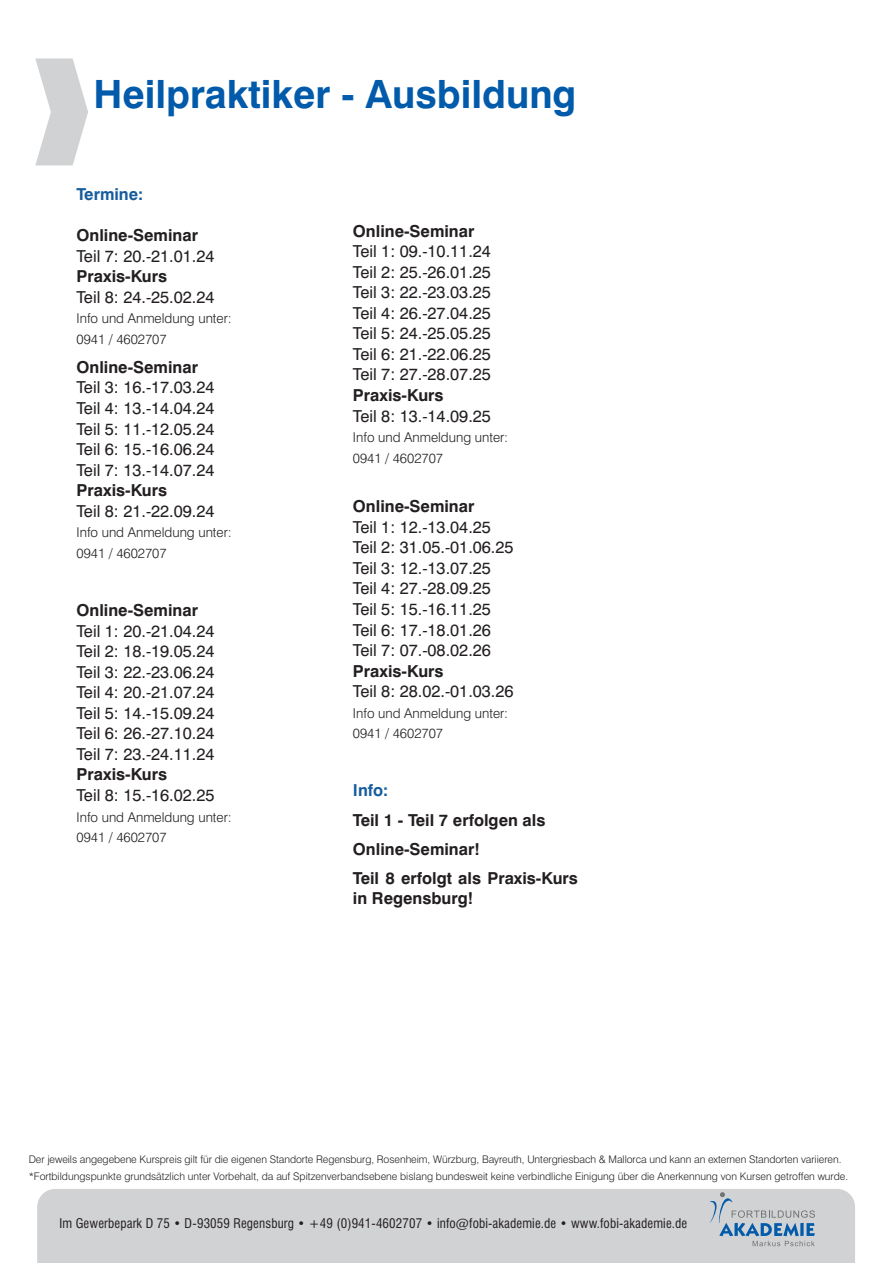
<style>
.page{position:relative;width:893px;height:1263px;background:#fff}
.page>*{position:absolute;margin:0;border:0;box-sizing:border-box;transform-origin:0 0}
.t1{font:700 39px "Swiss 721 BT";color:#015aaa}
.t2{font:16.5px "Swiss 721 BT";color:#231f20}
.t3{font:700 16.5px/20.5px "Swiss 721 BT";color:#231f20}
.t4{font:700 16.5px "Swiss 721 BT";color:#175d9e}
.t5{font:300 13.5px "Swiss 721 BT";color:#231f20}
.t6{font:condensed 13.05px "Swiss 721 BT";letter-spacing:.01em;color:#231f20}
.t7{font:300 10.5px/16.5px "Swiss 721 BT";color:#231f20}
</style>
<div class="page">
<div style="left:37px;top:1189px;width:818px;height:74px;background:#d1d2d4"></div>
<svg style="left:710px;top:1192px;width:105px;height:54px;background:#b2bec9"></svg>
<p class="t1" style="left:94px;top:70px;width:484px">Heilpraktiker - Ausbildung</p>
<p class="t4" style="left:77px;top:184px;width:68px">Termine:</p>
<p class="t3" style="left:77px;top:225px;width:123px">Online-Seminar</p>
<p class="t2" style="left:77px;top:246px;width:140px">Teil 7: 20.-21.01.24</p>
<p class="t3" style="left:77px;top:266px;width:92px">Praxis-Kurs</p>
<p class="t2" style="left:77px;top:287px;width:140px">Teil 8: 24.-25.02.24</p>
<p class="t5" style="left:77px;top:310px;width:157px">Info und Anmeldung unter:</p>
<p class="t5" style="left:77px;top:331px;width:92px">0941 / 4602707</p>
<p class="t3" style="left:77px;top:357px;width:123px">Online-Seminar</p>
<p class="t2" style="left:77px;top:378px;width:140px">Teil 3: 16.-17.03.24</p>
<p class="t2" style="left:77px;top:398px;width:140px">Teil 4: 13.-14.04.24</p>
<p class="t2" style="left:77px;top:419px;width:140px">Teil 5: 11.-12.05.24</p>
<p class="t2" style="left:77px;top:439px;width:140px">Teil 6: 15.-16.06.24</p>
<p class="t2" style="left:77px;top:460px;width:140px">Teil 7: 13.-14.07.24</p>
<p class="t3" style="left:77px;top:480px;width:92px">Praxis-Kurs</p>
<p class="t2" style="left:77px;top:501px;width:140px">Teil 8: 21.-22.09.24</p>
<p class="t5" style="left:77px;top:524px;width:157px">Info und Anmeldung unter:</p>
<p class="t5" style="left:77px;top:545px;width:92px">0941 / 4602707</p>
<p class="t3" style="left:77px;top:600px;width:123px">Online-Seminar</p>
<p class="t2" style="left:77px;top:621px;width:140px">Teil 1: 20.-21.04.24</p>
<p class="t2" style="left:77px;top:641px;width:140px">Teil 2: 18.-19.05.24</p>
<p class="t2" style="left:77px;top:662px;width:140px">Teil 3: 22.-23.06.24</p>
<p class="t2" style="left:77px;top:682px;width:140px">Teil 4: 20.-21.07.24</p>
<p class="t2" style="left:77px;top:703px;width:140px">Teil 5: 14.-15.09.24</p>
<p class="t2" style="left:77px;top:723px;width:140px">Teil 6: 26.-27.10.24</p>
<p class="t2" style="left:77px;top:744px;width:140px">Teil 7: 23.-24.11.24</p>
<p class="t3" style="left:77px;top:764px;width:92px">Praxis-Kurs</p>
<p class="t2" style="left:77px;top:785px;width:140px">Teil 8: 15.-16.02.25</p>
<p class="t5" style="left:77px;top:808px;width:157px">Info und Anmeldung unter:</p>
<p class="t5" style="left:77px;top:829px;width:92px">0941 / 4602707</p>
<p class="t3" style="left:353px;top:220px;width:123px">Online-Seminar</p>
<p class="t2" style="left:353px;top:241px;width:140px">Teil 1: 09.-10.11.24</p>
<p class="t2" style="left:353px;top:262px;width:140px">Teil 2: 25.-26.01.25</p>
<p class="t2" style="left:353px;top:282px;width:140px">Teil 3: 22.-23.03.25</p>
<p class="t2" style="left:353px;top:303px;width:140px">Teil 4: 26.-27.04.25</p>
<p class="t2" style="left:353px;top:323px;width:140px">Teil 5: 24.-25.05.25</p>
<p class="t2" style="left:353px;top:344px;width:140px">Teil 6: 21.-22.06.25</p>
<p class="t2" style="left:353px;top:365px;width:140px">Teil 7: 27.-28.07.25</p>
<p class="t3" style="left:353px;top:385px;width:92px">Praxis-Kurs</p>
<p class="t2" style="left:353px;top:406px;width:140px">Teil 8: 13.-14.09.25</p>
<p class="t5" style="left:353px;top:429px;width:157px">Info und Anmeldung unter:</p>
<p class="t5" style="left:353px;top:450px;width:92px">0941 / 4602707</p>
<p class="t3" style="left:353px;top:496px;width:123px">Online-Seminar</p>
<p class="t2" style="left:353px;top:517px;width:140px">Teil 1: 12.-13.04.25</p>
<p class="t2" style="left:353px;top:537px;width:162px">Teil 2: 31.05.-01.06.25</p>
<p class="t2" style="left:353px;top:558px;width:140px">Teil 3: 12.-13.07.25</p>
<p class="t2" style="left:353px;top:579px;width:140px">Teil 4: 27.-28.09.25</p>
<p class="t2" style="left:353px;top:599px;width:140px">Teil 5: 15.-16.11.25</p>
<p class="t2" style="left:353px;top:620px;width:140px">Teil 6: 17.-18.01.26</p>
<p class="t2" style="left:353px;top:640px;width:140px">Teil 7: 07.-08.02.26</p>
<p class="t3" style="left:353px;top:660px;width:92px">Praxis-Kurs</p>
<p class="t2" style="left:353px;top:681px;width:162px">Teil 8: 28.02.-01.03.26</p>
<p class="t5" style="left:353px;top:705px;width:157px">Info und Anmeldung unter:</p>
<p class="t5" style="left:353px;top:725px;width:92px">0941 / 4602707</p>
<p class="t4" style="left:353px;top:780px;width:37px">Info:</p>
<p class="t3" style="left:353px;top:809px;width:194px">Teil 1 - Teil 7 erfolgen als</p>
<p class="t3" style="left:353px;top:838px;width:128px">Online-Seminar!</p>
<p class="t3" style="left:353px;top:867px;width:227px">Teil 8 erfolgt als Praxis-Kurs in Regensburg!</p>
<p class="t7" style="left:29px;top:1151px;width:821px">Der jeweils angegebene Kurspreis gilt für die eigenen Standorte Regensburg, Rosenheim, Würzburg, Bayreuth, Untergriesbach &amp; Mallorca und kann an externen Standorten variieren. *Fortbildungspunkte grundsätzlich unter Vorbehalt, da auf Spitzenverbandsebene bislang bundesweit keine verbindliche Einigung über die Anerkennung von Kursen getroffen wurde.</p>
<p class="t6" style="left:60px;top:1215px;width:629px">Im Gewerbepark D 75 • D-93059 Regensburg • +49 (0)941-4602707 • info@fobi-akademie.de • www.fobi-akademie.de</p>
</div>
